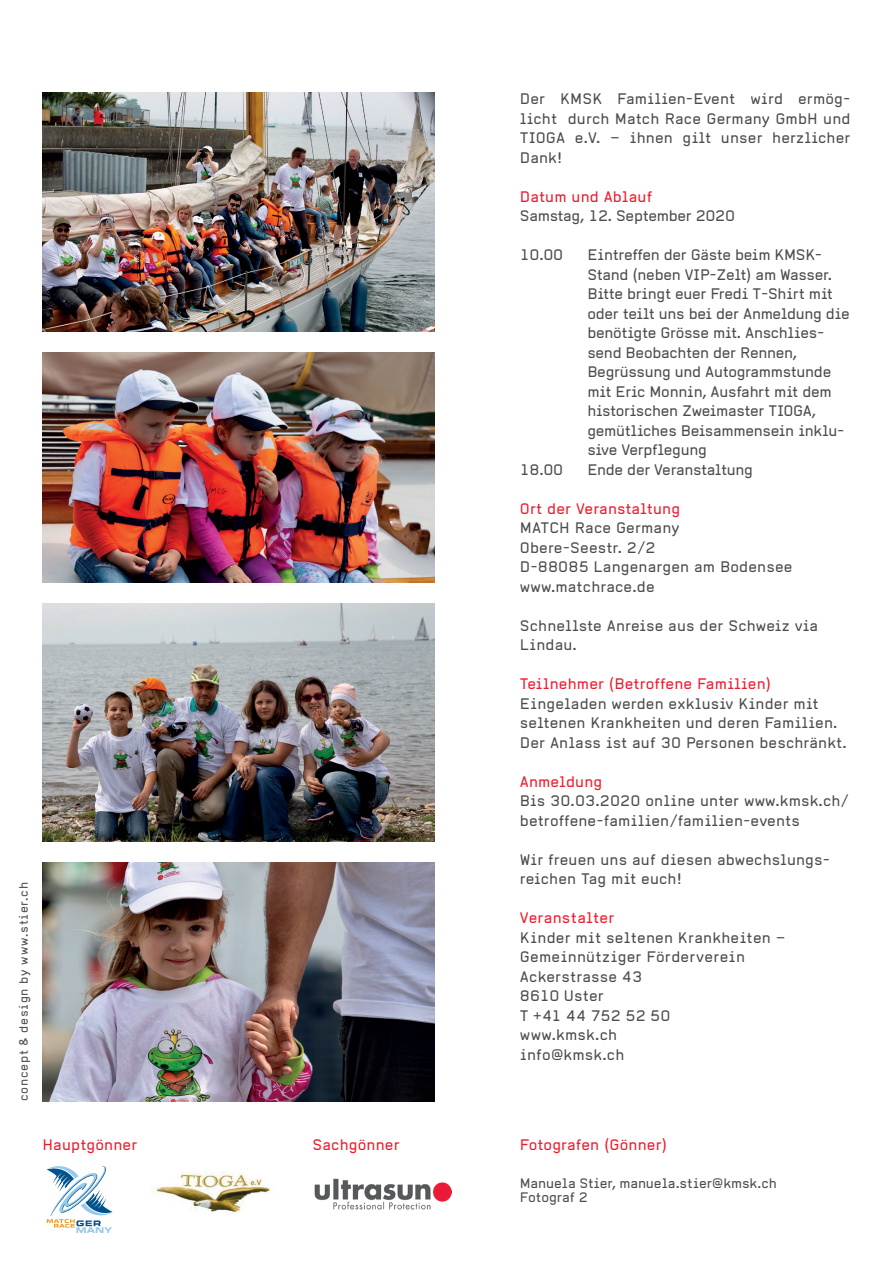
<style>
.page{position:relative;width:893px;height:1263px;background:#fff}
.page>*{position:absolute;margin:0;border:0;box-sizing:border-box;transform-origin:0 0}
.t1{font:15px/19.5px "Alpha Headline Pro";color:#4b4c4d}
.t2{font:15px/19.5px "Alpha Headline Pro";letter-spacing:-.02em;color:#4b4c4d}
.t3{font:15px "Alpha Headline Pro";letter-spacing:.01em;color:#ee1b2d}
.t4{font:13.5px/14.5px "Alpha Headline Pro";letter-spacing:-.005em;color:#4b4c4d}
.t5{font:12px "Alpha Headline Pro";letter-spacing:.06em;color:#4b4c4d}
</style>
<div class="page">
<img style="left:43px;top:603px;width:392px;height:239px">
<img style="left:43px;top:92px;width:392px;height:240px">
<img style="left:43px;top:352px;width:392px;height:231px">
<svg style="left:47px;top:1166px;width:66px;height:67px"></svg>
<img style="left:151px;top:1171px;width:120px;height:43px">
<img style="left:315px;top:1178px;width:136px;height:31px">
<img style="left:43px;top:862px;width:392px;height:239px">
<p class="t5" style="left:16px;top:1101px;width:220px;rotate:-90deg">concept &amp; design by www.stier.ch</p>
<p class="t3" style="left:43px;top:1135px;width:96px">Hauptgönner</p>
<p class="t3" style="left:313px;top:1135px;width:89px">Sachgönner</p>
<p class="t1" style="left:520px;top:89px;width:332px;text-align:justify">Der KMSK Familien-Event wird ermög&shy;licht durch Match Race Germany GmbH und TIOGA e.V. – ihnen gilt unser herzlicher Dank!</p>
<p class="t3" style="left:520px;top:187px;width:134px">Datum und Ablauf</p>
<p class="t2" style="left:520px;top:206px;width:217px">Samstag, 12. September 2020</p>
<p class="t1" style="left:520px;top:245px;width:45px">10.00</p>
<p class="t2" style="left:587px;top:245px;width:264px">Eintreffen der Gäste beim KMSK-<br>Stand (neben VIP-Zelt) am Wasser.<br>Bitte bringt euer Fredi T-Shirt mit oder teilt uns bei der Anmeldung die benötigte Grösse mit. Anschlies&shy;send Beobachten der Rennen,<br>Begrüssung und Autogrammstunde mit Eric Monnin, Ausfahrt mit dem historischen Zweimaster TIOGA, gemütliches Beisammensein inklu&shy;sive Verpflegung</p>
<p class="t1" style="left:520px;top:460px;width:45px">18.00</p>
<p class="t2" style="left:587px;top:460px;width:167px">Ende der Veranstaltung</p>
<p class="t3" style="left:520px;top:499px;width:162px">Ort der Veranstaltung</p>
<p class="t1" style="left:520px;top:518px;width:274px">MATCH Race Germany<br>Obere-Seestr. 2/2<br>D-88085 Langenargen am Bodensee www.matchrace.de</p>
<p class="t1" style="left:520px;top:616px;width:300px">Schnellste Anreise aus der Schweiz via<br>Lindau.</p>
<p class="t3" style="left:520px;top:675px;width:253px">Teilnehmer (Betroffene Familien)</p>
<p class="t1" style="left:520px;top:694px;width:328px">Eingeladen werden exklusiv Kinder mit seltenen Krankheiten und deren Familien.<br>Der Anlass ist auf 30 Personen beschränkt.</p>
<p class="t3" style="left:520px;top:772px;width:84px">Anmeldung</p>
<p class="t1" style="left:520px;top:791px;width:330px">Bis 30.03.2020 online unter www.kmsk.ch/ betroffene-familien/familien-events</p>
<p class="t1" style="left:520px;top:850px;width:312px">Wir freuen uns auf diesen abwechslungs&shy;reichen Tag mit euch!</p>
<p class="t3" style="left:520px;top:909px;width:96px">Veranstalter</p>
<p class="t1" style="left:520px;top:928px;width:267px">Kinder mit seltenen Krankheiten –<br>Gemeinnütziger Förderverein<br>Ackerstrasse 43<br>8610 Uster<br>T +41 44 752 52 50<br>www.kmsk.ch<br>info@kmsk.ch</p>
<p class="t3" style="left:520px;top:1135px;width:149px">Fotografen (Gönner)</p>
<p class="t4" style="left:520px;top:1175px;width:259px">Manuela Stier, manuela.stier@kmsk.ch<br>Fotograf 2</p>
</div>
